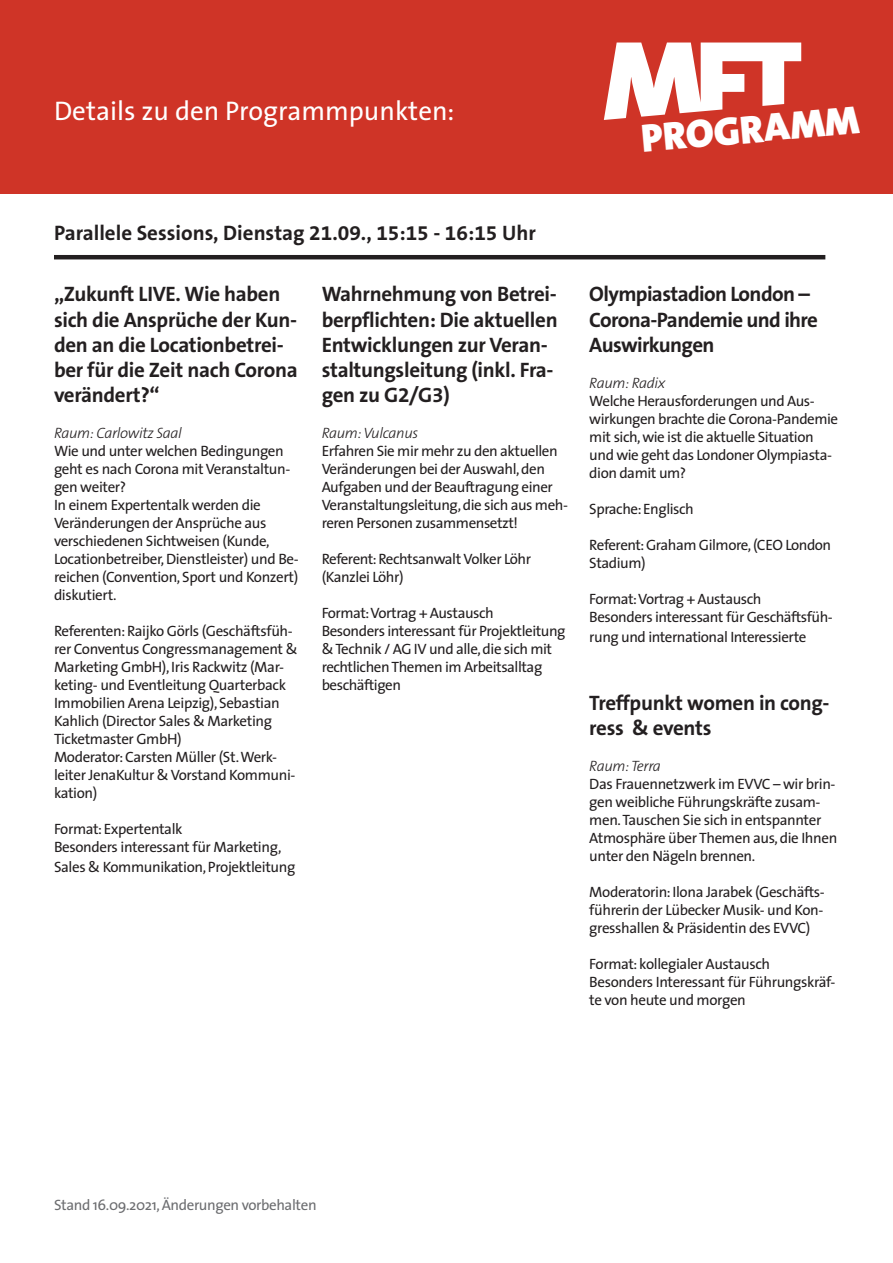
<style>
.page{position:relative;width:893px;height:1263px;background:#fff}
.page>*{position:absolute;margin:0;border:0;box-sizing:border-box;transform-origin:0 0}
.t1{font:900 39.9px "The Sans B9";color:#fff}
.t2{font:27px "The Sans";color:#fff}
.t3{font:700 21px/25.2px "The Sans B7";letter-spacing:-.015em;color:#231f20}
.t4{font:15px/18px "The Sans";letter-spacing:-.03em;color:#231f20}
.t5{font:italic 300 15px "The Sans B3";letter-spacing:-.025em;color:#231f20}
.t6{font:15px "The Sans";letter-spacing:-.025em;color:#6c6d70}
</style>
<div class="page">
<div style="left:0;top:0;width:893px;height:193px;background:#cf3427"></div>
<svg style="left:604px;top:43px;width:197px;height:77px"></svg>
<hr style="left:54px;top:255px;width:771px;height:4px;background:#231f20">
<h2 class="t2" style="left:54px;top:88px;width:402px">Details zu den Programmpunkten:</h2>
<h1 class="t1" style="left:640px;top:117px;width:220px;rotate:-5deg">PROGRAMM</h1>
<h3 class="t3" style="left:54px;top:221px;width:483px">Parallele Sessions, Dienstag 21.09., 15:15 - 16:15 Uhr</h3>
<h3 class="t3" style="left:54px;top:282px;width:245px">„Zukunft LIVE. Wie haben sich die Ansprüche der Kun&shy;den an die Locationbetrei&shy;ber für die Zeit nach Corona verändert?“</h3>
<p class="t5" style="left:54px;top:425px;width:129px">Raum: Carlowitz Saal</p>
<p class="t4" style="left:54px;top:442px;width:246px">Wie und unter welchen Bedingungen geht es nach Corona mit Veranstaltun&shy;gen weiter?<br>In einem Expertentalk werden die<br>Veränderungen der Ansprüche aus verschiedenen Sichtweisen (Kunde,<br>Locationbetreiber, Dienstleister) und Be&shy;reichen (Convention, Sport und Konzert) diskutiert.</p>
<p class="t4" style="left:54px;top:622px;width:245px">Referenten: Raijko Görls (Geschäftsfüh&shy;rer Conventus Congressmanagement &amp; Marketing GmbH), Iris Rackwitz (Mar&shy;keting- und Eventleitung Quarterback Immobilien Arena Leipzig), Sebastian Kahlich (Director Sales &amp; Marketing Ticketmaster GmbH)<br>Moderator: Carsten Müller (St. Werk&shy;leiter JenaKultur &amp; Vorstand Kommuni&shy;kation)</p>
<p class="t4" style="left:54px;top:820px;width:229px">Format: Expertentalk<br>Besonders interessant für Marketing,</p>
<p class="t4" style="left:54px;top:857px;width:243px">Sales &amp; Kommunikation, Projektleitung</p>
<h3 class="t3" style="left:322px;top:282px;width:237px">Wahrnehmung von Betrei&shy;berpflichten: Die aktuellen<br>Entwicklungen zur Veran&shy;staltungsleitung (inkl. Fra&shy;gen zu G2/G3)</h3>
<p class="t5" style="left:322px;top:425px;width:98px">Raum: Vulcanus</p>
<p class="t4" style="left:322px;top:442px;width:248px">Erfahren Sie mir mehr zu den aktuellen Veränderungen bei der Auswahl, den Aufgaben und der Beauftragung einer Veranstaltungsleitung, die sich aus meh&shy;reren Personen zusammensetzt!</p>
<p class="t4" style="left:322px;top:550px;width:211px">Referent: Rechtsanwalt Volker Löhr (Kanzlei Löhr)</p>
<p class="t4" style="left:322px;top:604px;width:245px">Format: Vortrag + Austausch<br>Besonders interessant für Projektleitung &amp; Technik / AG IV und alle, die sich mit rechtlichen Themen im Arbeitsalltag beschäftigen</p>
<h3 class="t3" style="left:589px;top:282px;width:230px">Olympiastadion London –<br>Corona-Pandemie und ihre<br>Auswirkungen</h3>
<p class="t5" style="left:589px;top:375px;width:78px">Raum: Radix</p>
<p class="t4" style="left:589px;top:391px;width:250px">Welche Herausforderungen und Aus&shy;wirkungen brachte die Corona-Pandemie mit sich, wie ist die aktuelle Situation und wie geht das Londoner Olympiasta&shy;dion damit um?</p>
<p class="t4" style="left:589px;top:499px;width:106px">Sprache: Englisch</p>
<p class="t4" style="left:589px;top:535px;width:243px">Referent: Graham Gilmore, (CEO London<br>Stadium)</p>
<p class="t4" style="left:589px;top:589px;width:245px">Format: Vortrag + Austausch<br>Besonders interessant für Geschäftsfüh-</p>
<p class="t4" style="left:589px;top:627px;width:219px">rung und international Interessierte</p>
<h3 class="t3" style="left:589px;top:691px;width:242px">Treffpunkt women in cong&shy;ress &amp; events</h3>
<p class="t5" style="left:589px;top:758px;width:73px">Raum: Terra</p>
<p class="t4" style="left:589px;top:775px;width:250px">Das Frauennetzwerk im EVVC – wir brin&shy;gen weibliche Führungskräfte zusam&shy;men. Tauschen Sie sich in entspannter Atmosphäre über Themen aus, die Ihnen unter den Nägeln brennen.</p>
<p class="t4" style="left:589px;top:883px;width:237px;text-align:justify">Moderatorin: Ilona Jarabek (Geschäfts&shy;führerin der Lübecker Musik- und Kon&shy;gresshallen &amp; Präsidentin des EVVC)</p>
<p class="t4" style="left:589px;top:955px;width:248px">Format: kollegialer Austausch<br>Besonders Interessant für Führungskräf&shy;te von heute und morgen</p>
<p class="t6" style="left:54px;top:1192px;width:264px">Stand 16.09.2021, Änderungen vorbehalten</p>
</div>
